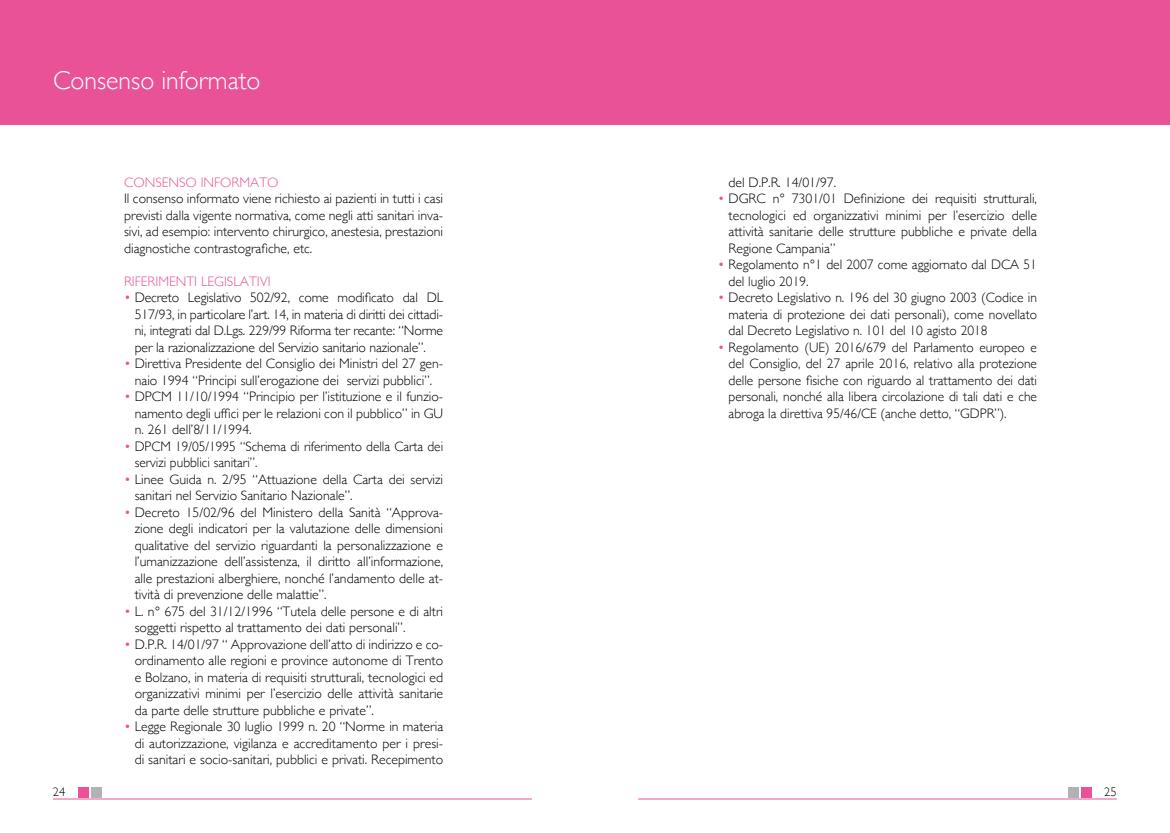
<style>
.page{position:relative;width:1170px;height:833px;background:#fff}
.page>*{position:absolute;margin:0;border:0;box-sizing:border-box;transform-origin:0 0}
.t1{font:300 26.25px "Gill Sans";color:#fff}
.t2{font:300 13.75px/16.5px "Gill Sans";color:#000;text-align:justify}
.t3{font:300 13.75px "Gill Sans";color:#ea5297}
.t4{font:300 12.5px "Gill Sans";color:#000}
.s1{color:#ea5297}
</style>
<div class="page">
<hr style="left:638px;top:798px;width:478px;height:1px;background:#ea5297">
<hr style="left:53px;top:798px;width:479px;height:1px;background:#ea5297">
<div style="left:1080px;top:787px;width:11px;height:10px;background:#ea5297"></div>
<div style="left:78px;top:787px;width:11px;height:10px;background:#ea5297"></div>
<div style="left:1067px;top:787px;width:11px;height:10px;background:#b3b2b2"></div>
<div style="left:91px;top:787px;width:11px;height:10px;background:#b3b2b2"></div>
<div style="left:0;top:0;width:585px;height:124px;background:#ea5297"></div>
<div style="left:585px;top:0;width:584px;height:124px;background:#ea5297"></div>
<h1 class="t1" style="left:53px;top:60px;width:209px">Consenso informato</h1>
<p class="t3" style="left:124px;top:171px;width:156px">CONSENSO INFORMATO</p>
<p class="t2" style="left:124px;top:190px;width:320px">Il consenso informato viene richiesto ai pazienti in tutti i casi previsti dalla vigente normativa, come negli atti sanitari inva&shy;sivi, ad esempio: intervento chirurgico, anestesia, prestazioni diagnostiche contrastografiche, etc.</p>
<p class="t3" style="left:124px;top:270px;width:148px">RIFERIMENTI LEGISLATIVI</p>
<p class="t2" style="left:135px;top:289px;width:310px;text-indent:-11px"><span class="s1">•</span> Decreto Legislativo 502/92, come modificato dal DL 517/93, in particolare l’art. 14, in materia di diritti dei cittadi&shy;ni, integrati dal D.Lgs. 229/99 Riforma ter recante: “Norme per la razionalizzazione del Servizio sanitario nazionale”.</p>
<p class="t2" style="left:124px;top:355px;width:320px;text-align:center"><span class="s1">•</span> Direttiva Presidente del Consiglio dei Ministri del 27 gen&shy;naio 1994 “Principi sull’erogazione dei servizi pubblici”.</p>
<p class="t2" style="left:135px;top:388px;width:310px;text-indent:-11px"><span class="s1">•</span> DPCM 11/10/1994 “Principio per l’istituzione e il funzio&shy;namento degli uffici per le relazioni con il pubblico” in GU n. 261 dell’8/11/1994.</p>
<p class="t2" style="left:135px;top:437px;width:310px;text-indent:-11px"><span class="s1">•</span> DPCM 19/05/1995 “Schema di riferimento della Carta dei servizi pubblici sanitari”.</p>
<p class="t2" style="left:135px;top:470px;width:310px;text-indent:-11px"><span class="s1">•</span> Linee Guida n. 2/95 “Attuazione della Carta dei servizi sanitari nel Servizio Sanitario Nazionale”.</p>
<p class="t2" style="left:135px;top:503px;width:310px;text-indent:-11px"><span class="s1">•</span> Decreto 15/02/96 del Ministero della Sanità “Approva&shy;zione degli indicatori per la valutazione delle dimensioni qualitative del servizio riguardanti la personalizzazione e l’umanizzazione dell’assistenza, il diritto all’informazione, alle prestazioni alberghiere, nonché l’andamento delle at&shy;tività di prevenzione delle malattie”.</p>
<p class="t2" style="left:135px;top:602px;width:310px;text-indent:-11px"><span class="s1">•</span> L. n° 675 del 31/12/1996 “Tutela delle persone e di altri soggetti rispetto al trattamento dei dati personali”.</p>
<p class="t2" style="left:135px;top:635px;width:310px;text-indent:-11px"><span class="s1">•</span> D.P.R. 14/01/97 “ Approvazione dell’atto di indirizzo e co&shy;ordinamento alle regioni e province autonome di Trento e Bolzano, in materia di requisiti strutturali, tecnologici ed organizzativi minimi per l’esercizio delle attività sanitarie da parte delle strutture pubbliche e private”.</p>
<p class="t2" style="left:135px;top:718px;width:310px;text-indent:-11px"><span class="s1">•</span> Legge Regionale 30 luglio 1999 n. 20 “Norme in materia di autorizzazione, vigilanza e accreditamento per i presi&shy;di sanitari e socio-sanitari, pubblici e privati. Recepimento</p>
<p class="t2" style="left:728px;top:173px;width:109px">del D.P.R. 14/01/97.</p>
<p class="t2" style="left:728px;top:190px;width:310px;text-indent:-11px"><span class="s1">•</span> DGRC n° 7301/01 Definizione dei requisiti strutturali, tecnologici ed organizzativi minimi per l’esercizio delle attività sanitarie delle strutture pubbliche e private della Regione Campania”</p>
<p class="t2" style="left:728px;top:256px;width:310px;text-indent:-11px"><span class="s1">•</span> Regolamento n°1 del 2007 come aggiornato dal DCA 51 del luglio 2019.</p>
<p class="t2" style="left:728px;top:289px;width:310px;text-indent:-11px"><span class="s1">•</span> Decreto Legislativo n. 196 del 30 giugno 2003 (Codice in materia di protezione dei dati personali), come novellato dal Decreto Legislativo n. 101 del 10 agisto 2018</p>
<p class="t2" style="left:728px;top:338px;width:310px;text-indent:-11px"><span class="s1">•</span> Regolamento (UE) 2016/679 del Parlamento europeo e del Consiglio, del 27 aprile 2016, relativo alla protezione delle persone fisiche con riguardo al trattamento dei dati personali, nonché alla libera circolazione di tali dati e che abroga la direttiva 95/46/CE (anche detto, “GDPR”).</p>
<p class="t4" style="left:53px;top:782px;width:14px">24</p>
<p class="t4" style="left:1104px;top:782px;width:14px">25</p>
</div>
